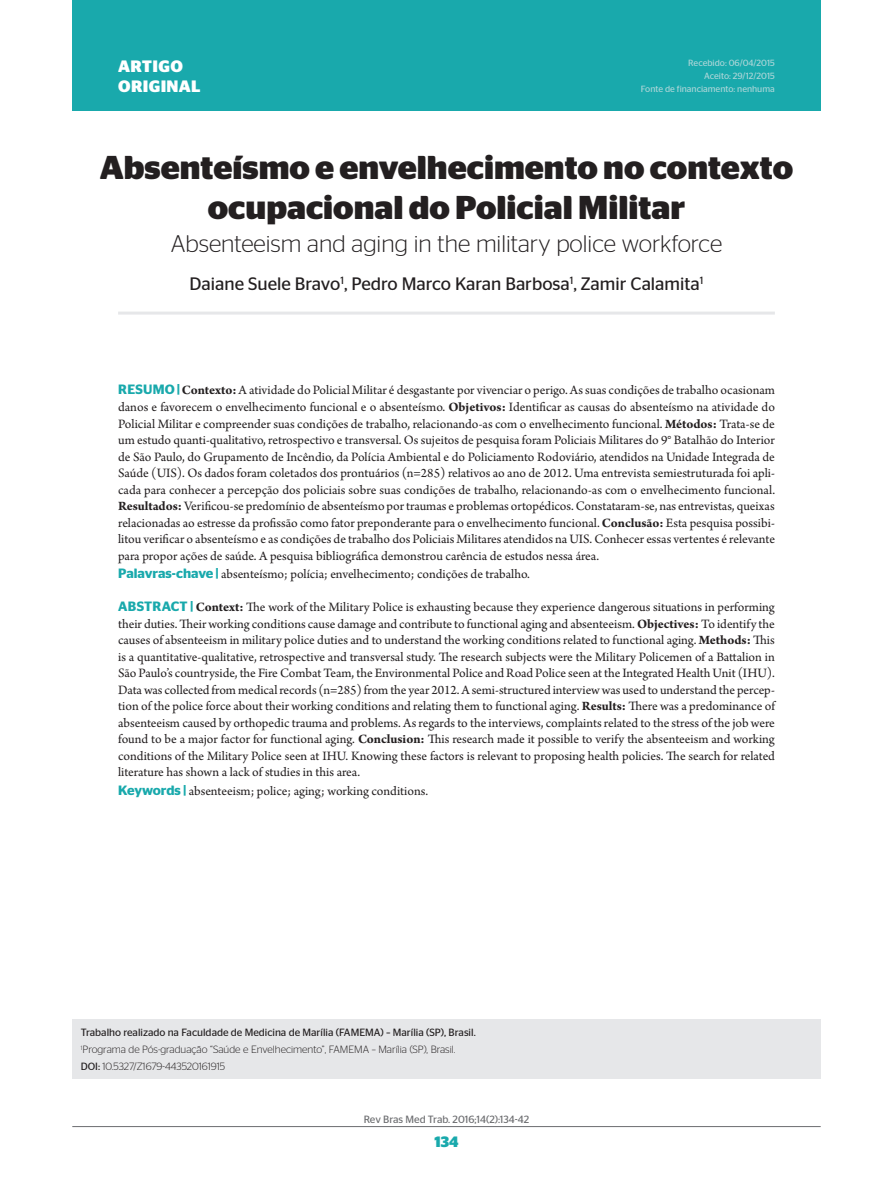
<style>
.page{position:relative;width:893px;height:1191px;background:#fff}
.page>*{position:absolute;margin:0;border:0;box-sizing:border-box;transform-origin:0 0}
.t1{font:700 33px/39.6px "Stag Sans";color:#231f20;text-align:center}
.t2{font:300 24px "Stag Sans";color:#231f20}
.t3{font:18px "Stag Sans";color:#231f20}
.t4{font:700 16.5px/19.8px "Stag Sans";letter-spacing:.02em;color:#fff}
.t5{font:700 15px "Stag Sans";color:#19a9ac}
.t6{font:13.5px/16.5px "Arno Pro";color:#231f20;text-align:justify}
.t7{font:300 10.5px/16.8px "Stag Sans";color:#231f20}
.t8{font:10.5px "Stag Sans";color:#6c6d70}
.t9{font:9px/12.9px "Stag Sans";color:#acd6d8;text-align:right}
.s1{font-family:"Stag Sans";font-weight:600;color:#19a9ac}
.s2{font-weight:700}
.s3{font-weight:400}
</style>
<div class="page">
<hr style="left:72px;top:1126px;width:749px;height:1px;background:#6c6d70">
<div style="left:72px;top:0;width:749px;height:111px;background:#19a9ac"></div>
<div style="left:72px;top:1019px;width:749px;height:59px;background:#e6e7e9"></div>
<hr style="left:118px;top:311px;width:657px;height:3px;background:#e6e7e9">
<p class="t4" style="left:118px;top:56px;width:84px">ARTIGO<br>ORIGINAL</p>
<p class="t9" style="left:641px;top:56px;width:136px">Recebido: 06/04/2015<br>Aceito: 29/12/2015<br>Fonte de financiamento: nenhuma</p>
<h1 class="t1" style="left:100px;top:148px;width:695px">Absenteísmo e envelhecimento no contexto ocupacional do Policial Militar</h1>
<h2 class="t2" style="left:171px;top:230px;width:553px">Absenteeism and aging in the military police workforce</h2>
<h3 class="t3" style="left:190px;top:274px;width:515px">Daiane Suele Bravo<sup>1</sup>, Pedro Marco Karan Barbosa<sup>1</sup>, Zamir Calamita<sup>1</sup></h3>
<p class="t6" style="left:118px;top:383px;width:658px"><span class="s1">RESUMO |</span> <span class="s2">Contexto:</span> A atividade do Policial Militar é desgastante por vivenciar o perigo. As suas condições de trabalho ocasionam danos e favorecem o envelhecimento funcional e o absenteísmo. <span class="s2">Objetivos:</span> Identificar as causas do absenteísmo na atividade do Policial Militar e compreender suas condições de trabalho, relacionando-as com o envelhecimento funcional. <span class="s2">Métodos:</span> Trata-se de um estudo quanti-qualitativo, retrospectivo e transversal. Os sujeitos de pesquisa foram Policiais Militares do 9° Batalhão do Interior de São Paulo, do Grupamento de Incêndio, da Polícia Ambiental e do Policiamento Rodoviário, atendidos na Unidade Integrada de Saúde (UIS). Os dados foram coletados dos prontuários (n=285) relativos ao ano de 2012. Uma entrevista semiestruturada foi apli&shy;cada para conhecer a percepção dos policiais sobre suas condições de trabalho, relacionando-as com o envelhecimento funcional.<br><span class="s2">Resultados:</span>Verificou-se predomínio de absenteísmo por traumas e problemas ortopédicos. Constataram-se, nas entrevistas, queixas relacionadas ao estresse da profissão como fator preponderante para o envelhecimento funcional. <span class="s2">Conclusão:</span> Esta pesquisa possibi&shy;litou verificar o absenteísmo e as condições de trabalho dos Policiais Militares atendidos na UIS. Conhecer essas vertentes é relevante para propor ações de saúde. A pesquisa bibliográfica demonstrou carência de estudos nessa área.</p>
<p class="t6" style="left:118px;top:566px;width:413px"><span class="s1">Palavras-chave |</span> absenteísmo; polícia; envelhecimento; condições de trabalho.</p>
<p class="t6" style="left:118px;top:599px;width:658px"><span class="s1">ABSTRACT |</span> <span class="s2">Context:</span> The work of the Military Police is exhausting because they experience dangerous situations in performing their duties. Their working conditions cause damage and contribute to functional aging and absenteeism. <span class="s2">Objectives:</span> To identify the causes of absenteeism in military police duties and to understand the working conditions related to functional aging. <span class="s2">Methods:</span> This is a quantitative-qualitative, retrospective and transversal study. The research subjects were the Military Policemen of a Battalion in São Paulo’s countryside, the Fire Combat Team, the Environmental Police and Road Police seen at the Integrated Health Unit (IHU).<br>Data was collected from medical records (n=285) from the year 2012. A semi-structured interview was used to understand the percep&shy;tion of the police force about their working conditions and relating them to functional aging. <span class="s2">Results:</span> There was a predominance of absenteeism caused by orthopedic trauma and problems. As regards to the interviews, complaints related to the stress of the job were found to be a major factor for functional aging. <span class="s2">Conclusion:</span> This research made it possible to verify the absenteeism and working conditions of the Military Police seen at IHU. Knowing these factors is relevant to proposing health policies. The search for related literature has shown a lack of studies in this area.</p>
<p class="t6" style="left:118px;top:783px;width:312px"><span class="s1">Keywords |</span> absenteeism; police; aging; working conditions.</p>
<p class="t7" style="left:81px;top:1024px;width:396px"><span class="s3">Trabalho realizado na Faculdade de Medicina de Marília (FAMEMA) – Marília (SP), Brasil.<br></span><sup>1</sup>Programa de Pós-graduação “Saúde e Envelhecimento”, FAMEMA – Marília (SP), Brasil.<br><span class="s3">DOI:</span> 10.5327/Z1679-443520161915</p>
<p class="t8" style="left:364px;top:1113px;width:167px">Rev Bras Med Trab. 2016;14(2):134-42</p>
<p class="t5" style="left:434px;top:1132px;width:26px">134</p>
</div>
